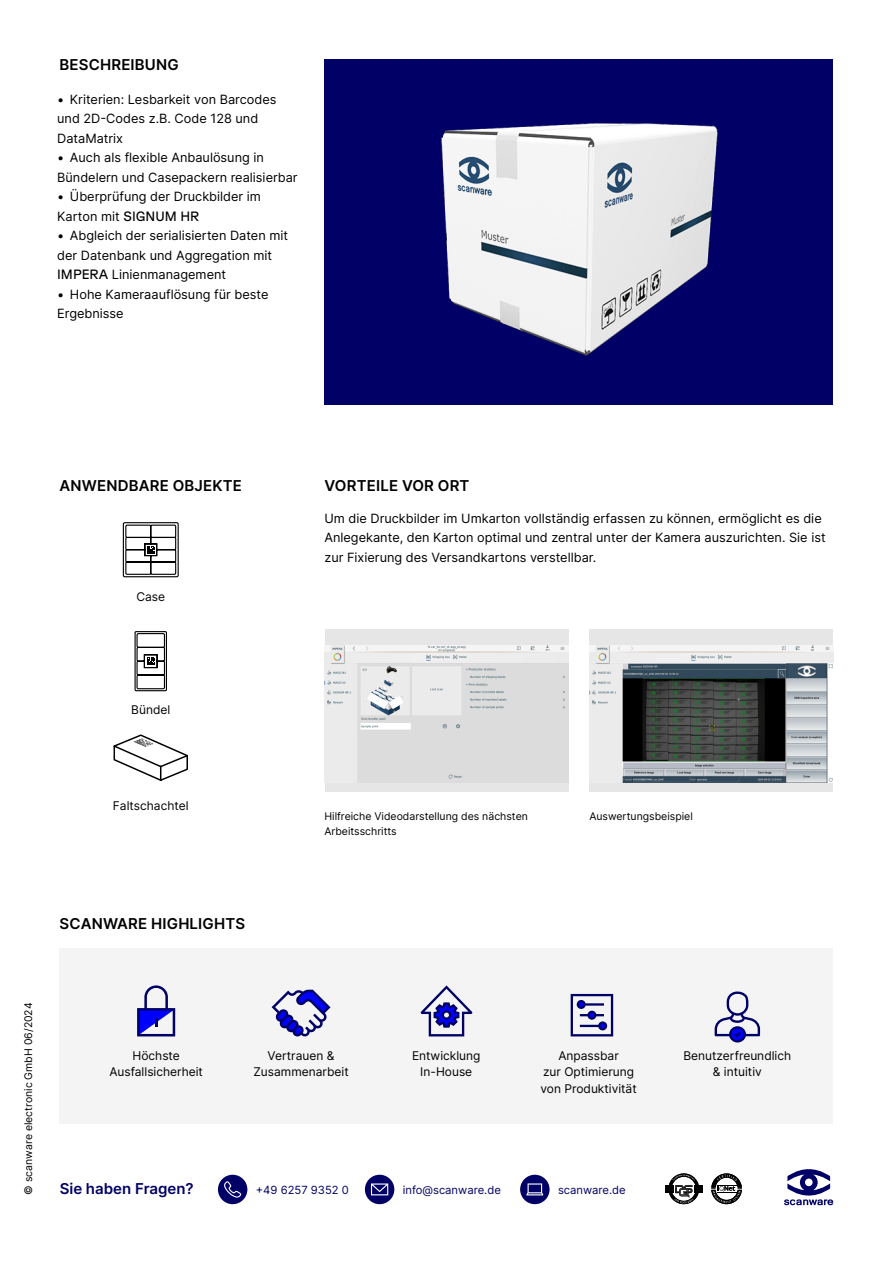
<style>
.page{position:relative;width:893px;height:1263px;background:#fff}
.page>*{position:absolute;margin:0;border:0;box-sizing:border-box;transform-origin:0 0}
.t1{font:600 15px "Inter";letter-spacing:.01em;color:#000}
.t2{font:600 15px "Inter";color:#006}
.t3{font:12.75px/19.5px "Inter";color:#000}
.t4{font:12px/16.5px "Inter";color:#000;text-align:center}
.t5{font:11.25px "Inter";color:#006}
.t6{font:10.5px/15px "Inter";color:#000}
.s1{font-family:"GT Planar";font-size:13.5px}
</style>
<div class="page">
<svg style="left:784px;top:1169px;width:49px;height:36px"></svg>
<svg style="left:711px;top:1173px;width:31px;height:31px"></svg>
<svg style="left:665px;top:1173px;width:37px;height:31px"></svg>
<div style="left:218px;top:1175px;width:29px;height:29px;background:#006;border-radius:50%"></div>
<svg style="left:224px;top:1181px;width:17px;height:16px"></svg>
<div style="left:365px;top:1175px;width:29px;height:29px;background:#006;border-radius:50%"></div>
<svg style="left:371px;top:1183px;width:17px;height:12px"></svg>
<div style="left:520px;top:1175px;width:30px;height:29px;background:#006;border-radius:50%"></div>
<svg style="left:526px;top:1183px;width:17px;height:12px"></svg>
<div style="left:60px;top:948px;width:773px;height:176px;background:#f4f4f4"></div>
<svg style="left:137px;top:985px;width:38px;height:51px"></svg>
<svg style="left:715px;top:991px;width:45px;height:51px"></svg>
<svg style="left:571px;top:994px;width:42px;height:42px"></svg>
<svg style="left:421px;top:985px;width:51px;height:51px"></svg>
<svg style="left:272px;top:989px;width:58px;height:47px"></svg>
<div style="left:589px;top:629px;width:244px;height:163px;background:#e6e6e6"></div>
<div style="left:324px;top:60px;width:509px;height:345px;background:#006"></div>
<svg style="left:113px;top:734px;width:75px;height:47px"></svg>
<svg style="left:134px;top:631px;width:33px;height:61px"></svg>
<svg style="left:122px;top:522px;width:57px;height:56px"></svg>
<img style="left:441px;top:123px;width:276px;height:232px">
<div style="left:325px;top:629px;width:243px;height:163px;background:#e6e6e6"></div>
<img style="left:325px;top:645px;width:243px;height:134px">
<img style="left:590px;top:645px;width:243px;height:137px">
<p class="t1" style="left:60px;top:54px;width:121px">BESCHREIBUNG</p>
<p class="t3" style="left:57px;top:89px;width:221px">• Kriterien: Lesbarkeit von Barcodes und 2D-Codes z.B. Code 128 und<br>DataMatrix</p>
<p class="t3" style="left:57px;top:148px;width:242px">• Auch als flexible Anbaulösung in<br>Bündelern und Casepackern realisierbar</p>
<p class="t3" style="left:57px;top:187px;width:205px">• Überprüfung der Druckbilder im<br>Karton mit <span class="s1">SIGNUM HR</span></p>
<p class="t3" style="left:57px;top:226px;width:232px">• Abgleich der serialisierten Daten mit der Datenbank und Aggregation mit<br><span class="s1">IMPERA</span> Linienmanagement</p>
<p class="t3" style="left:57px;top:284px;width:213px">• Hohe Kameraauflösung für beste<br>Ergebnisse</p>
<p class="t1" style="left:60px;top:475px;width:184px">ANWENDBARE OBJEKTE</p>
<p class="t4" style="left:136px;top:588px;width:30px">Case</p>
<p class="t1" style="left:325px;top:475px;width:146px">VORTEILE VOR ORT</p>
<p class="t3" style="left:324px;top:508px;width:503px">Um die Druckbilder im Umkarton vollständig erfassen zu können, ermöglicht es die<br>Anlegekante, den Karton optimal und zentral unter der Kamera auszurichten. Sie ist zur Fixierung des Versandkartons verstellbar.</p>
<p class="t4" style="left:131px;top:701px;width:41px">Bündel</p>
<p class="t4" style="left:113px;top:797px;width:77px">Faltschachtel</p>
<p class="t6" style="left:324px;top:808px;width:205px">Hilfreiche Videodarstellung des nächsten<br>Arbeitsschritts</p>
<p class="t6" style="left:589px;top:808px;width:105px">Auswertungsbeispiel</p>
<p class="t1" style="left:60px;top:912px;width:187px">SCANWARE HIGHLIGHTS</p>
<p class="t6" style="left:21px;top:1194px;width:193px;rotate:-90deg">© scanware electronic GmbH 06/2024</p>
<p class="t4" style="left:109px;top:1047px;width:95px">Höchste<br>Ausfallsicherheit</p>
<p class="t2" style="left:60px;top:1177px;width:135px">Sie haben Fragen?</p>
<p class="t4" style="left:253px;top:1047px;width:97px">Vertrauen &amp;<br>Zusammenarbeit</p>
<p class="t4" style="left:412px;top:1047px;width:70px">Entwicklung<br>In-House</p>
<p class="t4" style="left:540px;top:1047px;width:98px">Anpassbar<br>zur Optimierung von Produktivität</p>
<p class="t5" style="left:256px;top:1181px;width:95px">+49 6257 9352 0</p>
<p class="t5" style="left:403px;top:1181px;width:100px">info@scanware.de</p>
<p class="t5" style="left:558px;top:1181px;width:69px">scanware.de</p>
<p class="t4" style="left:683px;top:1047px;width:109px">Benutzerfreundlich &amp; intuitiv</p>
</div>
